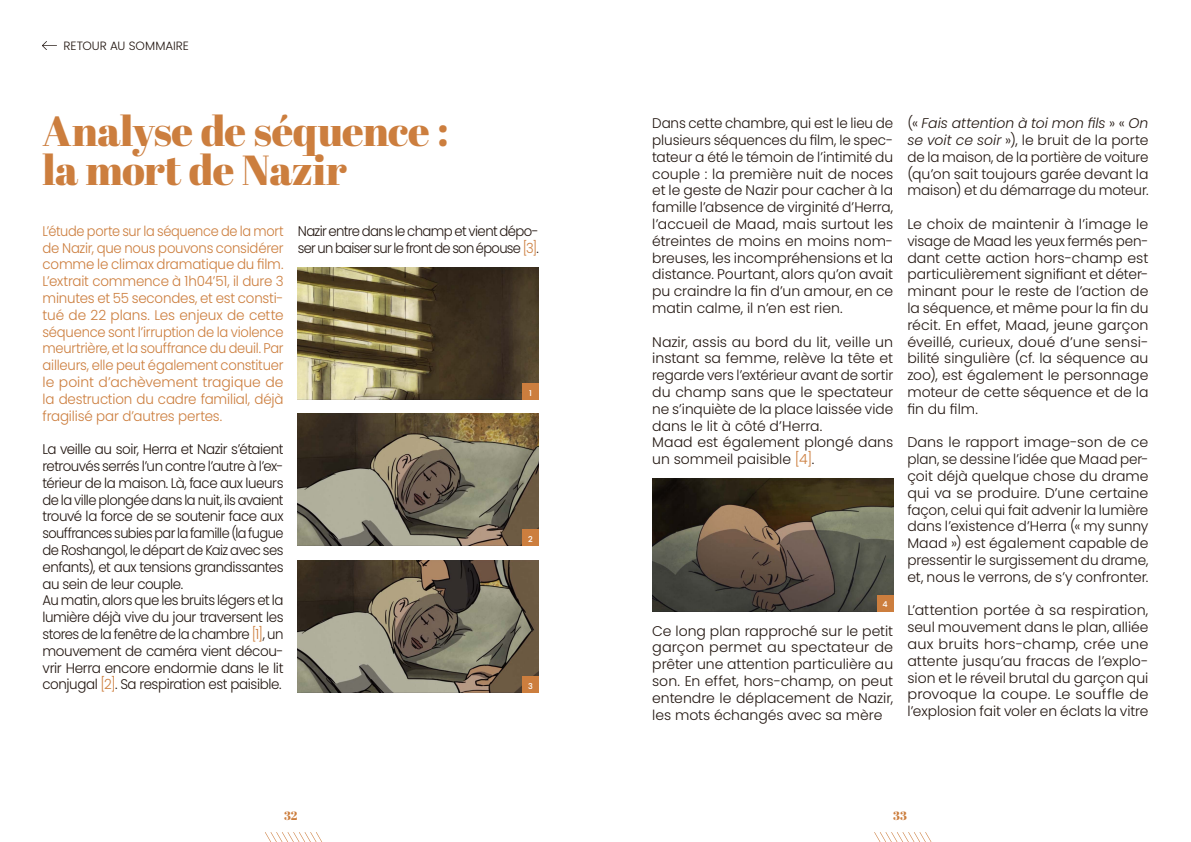
<style>
.page{position:relative;width:1191px;height:842px;background:#fff}
.page>*{position:absolute;margin:0;border:0;box-sizing:border-box;transform-origin:0 0}
.t1{font:42px/39px "Abril Fatface";letter-spacing:-.015em;color:#cc7e3e}
.t2{font:300 14px/16.8px "Poppins";letter-spacing:-.025em;color:#221610;text-align:justify}
.t3{font:300 14px/16.8px "Poppins";letter-spacing:-.025em;color:#221610;scale:.96 1}
.t4{font:300 14px/16.8px "Poppins";letter-spacing:-.01em;color:#cc7e3e;text-align:justify;scale:.92 1}
.t5{font:300 14px/16.8px "Poppins";color:#221610}
.t6{font:300 14px/16.8px "Poppins";letter-spacing:-.05em;color:#221610;scale:.95 1}
.t7{font:300 12px "Poppins";color:#221610}
.t8{font:12px "Abril Fatface";color:#cc7e3e}
.t9{font:500 8px "Poppins";color:#fff}
.s1{color:#cc7e3e}
.s2{font-style:italic}
</style>
<div class="page">
<svg style="left:265px;top:832px;width:57px;height:10px"></svg>
<svg style="left:874px;top:832px;width:58px;height:10px"></svg>
<img style="left:298px;top:267px;width:241px;height:133px">
<div style="left:522px;top:383px;width:17px;height:17px;background:#cc7e3e"></div>
<img style="left:297px;top:413px;width:241px;height:133px">
<div style="left:522px;top:529px;width:17px;height:17px;background:#cc7e3e"></div>
<img style="left:297px;top:560px;width:241px;height:132px">
<div style="left:522px;top:676px;width:17px;height:17px;background:#cc7e3e"></div>
<img style="left:652px;top:479px;width:241px;height:132px">
<div style="left:876px;top:595px;width:17px;height:16px;background:#cc7e3e"></div>
<img style="left:42px;top:41px;width:15px;height:9px">
<p class="t7" style="left:64px;top:39px;width:127px">RETOUR AU SOMMAIRE</p>
<h1 class="t1" style="left:43px;top:110px;width:407px">Analyse de séquence : la mort de Nazir</h1>
<p class="t4" style="left:43px;top:223px;width:263px">L’étude porte sur la séquence de la mort de Nazir, que nous pouvons considérer comme le climax dramatique du film.<br>L’extrait commence à 1h04’51, il dure 3 minutes et 55 secondes, et est consti&shy;tué de 22 plans. Les enjeux de cette séquence sont l’irruption de la violence meurtrière, et la souffrance du deuil. Par ailleurs, elle peut également constituer le point d’achèvement tragique de la destruction du cadre familial, déjà fragilisé par d’autres pertes.</p>
<p class="t3" style="left:43px;top:441px;width:253px">La veille au soir, Herra et Nazir s’étaient retrouvés serrés l’un contre l’autre à l’ex&shy;térieur de la maison. Là, face aux lueurs de la ville plongée dans la nuit, ils avaient trouvé la force de se soutenir face aux souffrances subies par la famille (la fugue de Roshangol, le départ de Kaiz avec ses enfants), et aux tensions grandissantes au sein de leur couple.<br>Au matin, alors que les bruits légers et la lumière déjà vive du jour traversent les stores de la fenêtre de la chambre <span class="s1">[1]</span>, un mouvement de caméra vient décou&shy;vrir Herra encore endormie dans le lit conjugal <span class="s1">[2]</span>. Sa respiration est paisible.</p>
<p class="t6" style="left:298px;top:223px;width:255px">Nazir entre dans le champ et vient dépo&shy;ser un baiser sur le front de son épouse <span class="s1">[3]</span>.</p>
<p class="t9" style="left:529px;top:388px;width:4px">1</p>
<p class="t9" style="left:528px;top:534px;width:6px">2</p>
<p class="t9" style="left:528px;top:681px;width:6px">3</p>
<p class="t3" style="left:652px;top:115px;width:252px;text-align:justify">Dans cette chambre, qui est le lieu de plusieurs séquences du film, le spec&shy;tateur a été le témoin de l’intimité du couple : la première nuit de noces et le geste de Nazir pour cacher à la famille l’absence de virginité d’Herra, l’accueil de Maad, mais surtout les étreintes de moins en moins nom&shy;breuses, les incompréhensions et la distance. Pourtant, alors qu’on avait pu craindre la fin d’un amour, en ce matin calme, il n’en est rien.</p>
<p class="t5" style="left:652px;top:333px;width:242px">Nazir, assis au bord du lit, veille un instant sa femme, relève la tête et regarde vers l’extérieur avant de sortir du champ sans que le spectateur ne s’inquiète de la place laissée vide dans le lit à côté d’Herra.<br>Maad est également plongé dans un sommeil paisible <span class="s1">[4]</span>.</p>
<p class="t9" style="left:882px;top:600px;width:7px">4</p>
<p class="t2" style="left:652px;top:622px;width:242px">Ce long plan rapproché sur le petit garçon permet au spectateur de prêter une attention particulière au son. En effet, hors-champ, on peut entendre le déplacement de Nazir, les mots échangés avec sa mère</p>
<p class="t2" style="left:907px;top:115px;width:242px">(« <span class="s2">Fais attention à toi mon fils</span> » « <span class="s2">On se voit ce soir</span> »), le bruit de la porte de la maison, de la portière de voiture (qu’on sait toujours garée devant la maison) et du démarrage du moteur.</p>
<p class="t2" style="left:907px;top:216px;width:242px">Le choix de maintenir à l’image le visage de Maad les yeux fermés pen&shy;dant cette action hors-champ est particulièrement signifiant et déter&shy;minant pour le reste de l’action de la séquence, et même pour la fin du récit. En effet, Maad, jeune garçon éveillé, curieux, doué d’une sensi&shy;bilité singulière (cf. la séquence au zoo), est également le personnage moteur de cette séquence et de la fin du film.</p>
<p class="t2" style="left:907px;top:434px;width:242px">Dans le rapport image-son de ce plan, se dessine l’idée que Maad per&shy;çoit déjà quelque chose du drame qui va se produire. D’une certaine façon, celui qui fait advenir la lumière dans l’existence d’Herra (« my sunny Maad ») est également capable de pressentir le surgissement du drame, et, nous le verrons, de s’y confronter.</p>
<p class="t2" style="left:907px;top:602px;width:242px">L’attention portée à sa respiration, seul mouvement dans le plan, alliée aux bruits hors-champ, crée une attente jusqu’au fracas de l’explo&shy;sion et le réveil brutal du garçon qui provoque la coupe. Le souffle de l’explosion fait voler en éclats la vitre</p>
<p class="t8" style="left:284px;top:807px;width:15px">32</p>
<p class="t8" style="left:893px;top:807px;width:15px">33</p>
</div>
